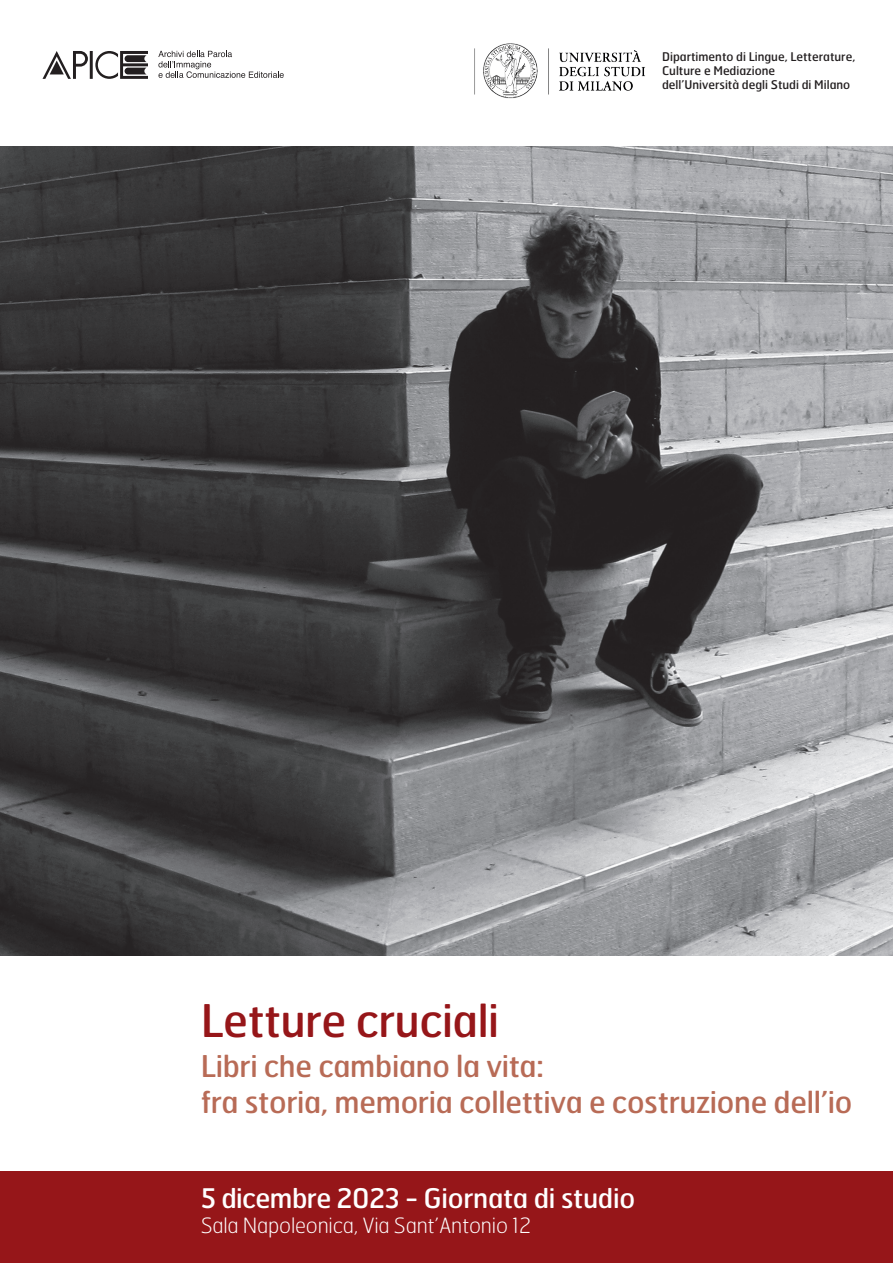
<style>
.page{position:relative;width:893px;height:1263px;background:#fff}
.page>*{position:absolute;margin:0;border:0;box-sizing:border-box;transform-origin:0 0}
.t1{font:45px "Hermes";letter-spacing:-.01em;color:#961619}
.t2{font:30px/36px "Hermes";letter-spacing:-.01em;color:#b86b56}
.t3{font:27px "Hermes";letter-spacing:-.01em;color:#fff}
.t4{font:100 21px "Hermes";letter-spacing:-.01em;color:#fff}
.t5{font:12px/14.4px "Hermes";color:#231f20}
</style>
<div class="page">
<div style="left:0;top:1171px;width:893px;height:92px;background:#961619"></div>
<img style="left:474px;top:43px;width:171px;height:56px">
<svg style="left:43px;top:51px;width:105px;height:28px"></svg>
<svg style="left:158px;top:51px;width:126px;height:27px"></svg>
<img style="left:0;top:147px;width:893px;height:808px">
<p class="t5" style="left:662px;top:49px;width:195px">Dipartimento di Lingue, Letterature,<br>Culture e Mediazione dell’Università degli Studi di Milano</p>
<h1 class="t1" style="left:201px;top:992px;width:300px">Letture cruciali</h1>
<h2 class="t2" style="left:201px;top:1047px;width:653px">Libri che cambiano la vita:<br>fra storia, memoria collettiva e costruzione dell’io</h2>
<h3 class="t3" style="left:201px;top:1180px;width:436px">5 dicembre 2023 - Giornata di studio</h3>
<h3 class="t4" style="left:201px;top:1212px;width:332px">Sala Napoleonica, Via Sant’Antonio 12</h3>
</div>
